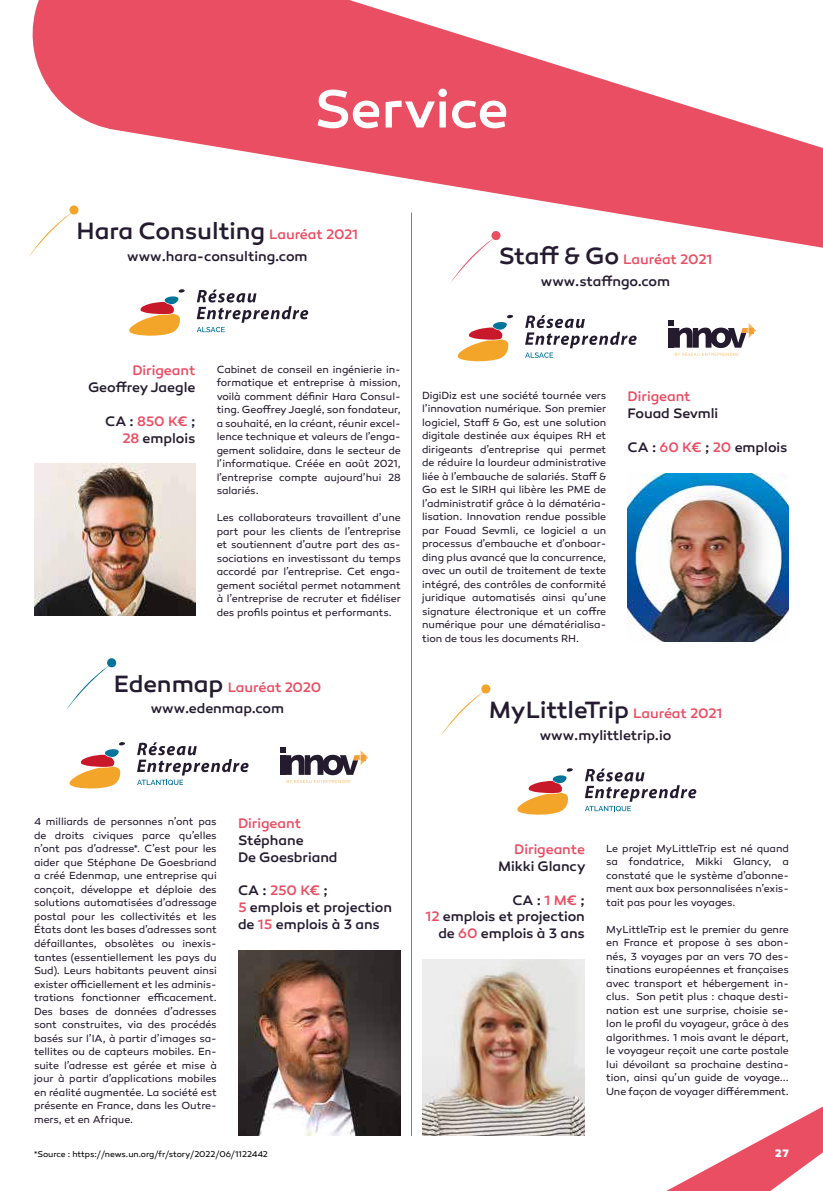
<style>
.page{position:relative;width:823px;height:1191px;background:#fff}
.page>*{position:absolute;margin:0;border:0;box-sizing:border-box;transform-origin:0 0}
.t1{font:500 55px "Canaro";letter-spacing:-.01em;color:#fff}
.t2{font:500 24px "Canaro";letter-spacing:-.005em;color:#251b30}
.t3{font:500 14px/16.8px "Canaro";letter-spacing:-.005em;color:#251b30;text-align:right}
.t4{font:500 14px "Canaro";letter-spacing:-.005em;color:#e94e63}
.t5{font:800 11px "Canaro";color:#fff}
.t6{font:10.5px/13.5px "Canaro";letter-spacing:-.005em;color:#251b30;text-align:justify}
.t7{font:8.5px "Canaro";letter-spacing:-.01em;color:#000}
.s1{font-size:14px;color:#e94e63}
.s2{font-size:24px;color:#251b30}
.s3{color:#e94e63}
</style>
<div class="page">
<svg style="left:32px;top:0;width:790px;height:248px;fill:#e94e63"></svg>
<img style="left:627px;top:474px;width:161px;height:167px">
<div style="left:69px;top:205px;width:9px;height:9px;background:#f3a529;border-radius:50%"></div>
<svg style="left:29px;top:211px;width:45px;height:46px"></svg>
<div style="left:481px;top:684px;width:9px;height:9px;background:#f3a529;border-radius:50%"></div>
<svg style="left:441px;top:690px;width:44px;height:46px"></svg>
<div style="left:107px;top:658px;width:9px;height:9px;background:#007499;border-radius:50%"></div>
<svg style="left:66px;top:663px;width:46px;height:47px"></svg>
<div style="left:491px;top:231px;width:9px;height:9px;background:#e94e63;border-radius:50%"></div>
<svg style="left:450px;top:236px;width:46px;height:46px"></svg>
<svg style="left:129px;top:289px;width:56px;height:47px"></svg>
<svg style="left:197px;top:289px;width:111px;height:43px"></svg>
<hr style="left:411px;top:212px;width:1px;height:924px;background:#e94e63">
<svg style="left:457px;top:315px;width:56px;height:46px"></svg>
<svg style="left:525px;top:315px;width:111px;height:43px"></svg>
<svg style="left:668px;top:320px;width:88px;height:36px"></svg>
<img style="left:238px;top:950px;width:162px;height:28px">
<svg style="left:69px;top:742px;width:56px;height:46px"></svg>
<svg style="left:137px;top:742px;width:111px;height:43px"></svg>
<svg style="left:280px;top:747px;width:88px;height:36px"></svg>
<svg style="left:517px;top:768px;width:55px;height:47px"></svg>
<svg style="left:584px;top:768px;width:112px;height:43px"></svg>
<img style="left:238px;top:978px;width:584px;height:213px">
<img style="left:34px;top:464px;width:161px;height:152px">
<h1 class="t1" style="left:314px;top:76px;width:196px">Service</h1>
<h2 class="t2" style="left:77px;top:216px;width:283px">Hara Consulting <span class="s1">Lauréat 2021</span></h2>
<h3 class="t3" style="left:127px;top:248px;width:182px">www.hara-consulting.com</h3>
<h3 class="t4" style="left:498px;top:251px;width:215px"><span class="s2">Staff &amp; Go</span> Lauréat 2021</h3>
<h3 class="t3" style="left:540px;top:273px;width:131px">www.staffngo.com</h3>
<h3 class="t4" style="left:132px;top:362px;width:64px">Dirigeant</h3>
<h3 class="t3" style="left:88px;top:379px;width:109px">Geoffrey Jaegle</h3>
<h3 class="t3" style="left:105px;top:413px;width:92px">CA : <span class="s3">850 K€</span> ;<br><span class="s3">28</span> emplois</h3>
<p class="t6" style="left:216px;top:362px;width:185px">Cabinet de conseil en ingénierie in&shy;formatique et entreprise à mission, voilà comment définir Hara Consul&shy;ting. Geoffrey Jaeglé, son fondateur, a souhaité, en la créant, réunir excel&shy;lence technique et valeurs de l’enga&shy;gement solidaire, dans le secteur de l’informatique. Créée en août 2021, l’entreprise compte aujourd’hui 28 salariés.</p>
<p class="t6" style="left:216px;top:511px;width:186px">Les collaborateurs travaillent d’une part pour les clients de l’entreprise et soutiennent d’autre part des as&shy;sociations en investissant du temps accordé par l’entreprise. Cet enga&shy;gement sociétal permet notamment à l’entreprise de recruter et fidéliser des profils pointus et performants.</p>
<h3 class="t4" style="left:114px;top:678px;width:209px"><span class="s2">Edenmap</span> Lauréat 2020</h3>
<h3 class="t3" style="left:151px;top:700px;width:135px">www.edenmap.com</h3>
<p class="t6" style="left:422px;top:388px;width:186px">DigiDiz est une société tournée vers l’innovation numérique. Son premier logiciel, Staff &amp; Go, est une solution digitale destinée aux équipes RH et dirigeants d’entreprise qui permet de réduire la lourdeur administrative liée à l’embauche de salariés. Staff &amp; Go est le SIRH qui libère les PME de l’administratif grâce à la dématéria&shy;lisation. Innovation rendue possible par Fouad Sevmli, ce logiciel a un processus d’embauche et d’onboar&shy;ding plus avancé que la concurrence, avec un outil de traitement de texte intégré, des contrôles de conformité juridique automatisés ainsi qu’une signature électronique et un coffre numérique pour une dématérialisa&shy;tion de tous les documents RH.</p>
<h3 class="t4" style="left:627px;top:388px;width:64px">Dirigeant</h3>
<h3 class="t3" style="left:627px;top:405px;width:92px">Fouad Sevmli</h3>
<h3 class="t3" style="left:627px;top:439px;width:161px">CA : <span class="s3">60 K€</span> ; <span class="s3">20</span> emplois</h3>
<h2 class="t2" style="left:488px;top:695px;width:235px">MyLittleTrip <span class="s1">Lauréat 2021</span></h2>
<h3 class="t3" style="left:539px;top:726px;width:133px">www.mylittletrip.io</h3>
<p class="t6" style="left:34px;top:815px;width:184px">4 milliards de personnes n’ont pas de droits civiques parce qu’elles n’ont pas d’adresse*. C’est pour les aider que Stéphane De Goesbriand a créé Edenmap, une entreprise qui conçoit, développe et déploie des solutions automatisées d’adressage postal pour les collectivités et les États dont les bases d’adresses sont défaillantes, obsolètes ou inexis&shy;tantes (essentiellement les pays du Sud). Leurs habitants peuvent ainsi exister officiellement et les adminis&shy;trations fonctionner efficacement.<br>Des bases de données d’adresses sont construites, via des procédés basés sur l’IA, à partir d’images sa&shy;tellites ou de capteurs mobiles. En&shy;suite l’adresse est gérée et mise à jour à partir d’applications mobiles en réalité augmentée. La société est présente en France, dans les Outre&shy;mers, et en Afrique.</p>
<h3 class="t4" style="left:238px;top:815px;width:64px">Dirigeant</h3>
<h3 class="t3" style="left:238px;top:832px;width:101px;text-align:left">Stéphane<br>De Goesbriand</h3>
<h3 class="t3" style="left:238px;top:882px;width:155px;text-align:left">CA : <span class="s3">250 K€</span> ;<br><span class="s3">5</span> emplois et projection de <span class="s3">15</span> emplois à 3 ans</h3>
<h3 class="t4" style="left:514px;top:841px;width:72px">Dirigeante</h3>
<h3 class="t3" style="left:497px;top:858px;width:89px">Mikki Glancy</h3>
<h3 class="t3" style="left:425px;top:891px;width:161px">CA : <span class="s3">1 M€</span> ;<br><span class="s3">12</span> emplois et projection de <span class="s3">60</span> emplois à 3 ans</h3>
<p class="t6" style="left:606px;top:841px;width:184px">Le projet MyLittleTrip est né quand sa fondatrice, Mikki Glancy, a constaté que le système d’abonne&shy;ment aux box personnalisées n’exis&shy;tait pas pour les voyages.</p>
<p class="t6" style="left:606px;top:922px;width:184px">MyLittleTrip est le premier du genre en France et propose à ses abon&shy;nés, 3 voyages par an vers 70 des&shy;tinations européennes et françaises avec transport et hébergement in&shy;clus. Son petit plus : chaque desti&shy;nation est une surprise, choisie se&shy;lon le profil du voyageur, grâce à des algorithmes. 1 mois avant le départ, le voyageur reçoit une carte postale lui dévoilant sa prochaine destina&shy;tion, ainsi qu’un guide de voyage...<br>Une façon de voyager différemment.</p>
<p class="t7" style="left:34px;top:1149px;width:235px">*Source : https://news.un.org/fr/story/2022/06/1122442</p>
<p class="t5" style="left:774px;top:1146px;width:15px">27</p>
</div>
